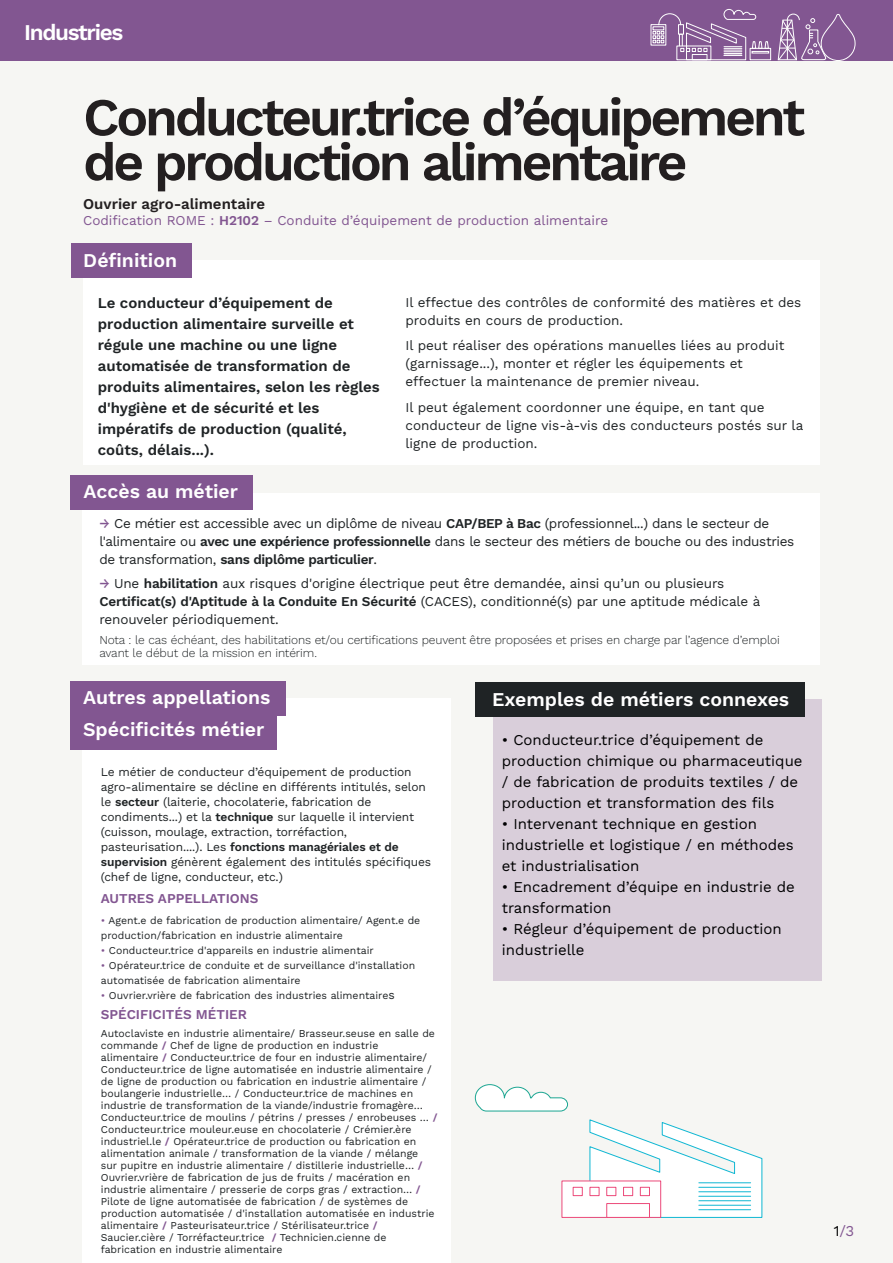
<style>
.page{position:relative;width:893px;height:1263px;background:#f6f6f3}
.page>*{position:absolute;margin:0;border:0;box-sizing:border-box;transform-origin:0 0}
.t1{font:600 53.25px/44.8px "Work Sans";letter-spacing:-.06em;color:#231f20}
.t2{font:600 22.5px "Work Sans";letter-spacing:-.06em;color:#fff}
.t3{font:600 19.5px/31.8px "Work Sans";color:#fff}
.t4{font:15px/21px "Work Sans";color:#000001}
.t5{font:600 15px/21px "Work Sans";color:#1f2325}
.t6{font:600 15px "Work Sans";color:#231f20}
.t7{font:15px "Work Sans";color:#825691}
.t8{font:13.5px/18px "Work Sans";letter-spacing:-.005em;color:#1f2325}
.t9{font:13.5px/18px "Work Sans";letter-spacing:-.025em;color:#1f2325}
.t10{font:13.5px "Work Sans";color:#825691}
.t11{font:600 13.5px "Work Sans";color:#825691}
.t12{font:12px/15px "Work Sans";letter-spacing:-.01em;color:#1f2325}
.t13{font:300 12px/13.5px "Work Sans";letter-spacing:-.01em;color:#1f2325}
.t14{font:10.5px/12px "Work Sans";color:#1f2325}
.s1{font-weight:600}
.s2{font-weight:500;color:#825691}
.s3{color:#825691}
.s4{font-size:12px}
.s5{font-weight:600;color:#825691}
.s6{color:#000001}
</style>
<div class="page">
<div style="left:493px;top:699px;width:328px;height:281px;background:#d9ceda"></div>
<div style="left:475px;top:682px;width:330px;height:34px;background:#1f2325"></div>
<svg style="left:589px;top:1119px;width:174px;height:99px"></svg>
<svg style="left:474px;top:1084px;width:94px;height:28px"></svg>
<hr style="left:699px;top:1182px;width:52px;height:1px;background:#0fb7d3">
<hr style="left:699px;top:1187px;width:52px;height:1px;background:#0fb7d3">
<hr style="left:699px;top:1191px;width:52px;height:1px;background:#0fb7d3">
<hr style="left:699px;top:1196px;width:52px;height:1px;background:#0fb7d3">
<hr style="left:699px;top:1200px;width:52px;height:1px;background:#0fb7d3">
<hr style="left:699px;top:1205px;width:52px;height:1px;background:#0fb7d3">
<hr style="left:699px;top:1209px;width:52px;height:1px;background:#0fb7d3">
<div style="left:561px;top:1180px;width:100px;height:38px;background:#fff;border:1px solid #ec4a7a"></div>
<div style="left:573px;top:1187px;width:10px;height:9px;background:#fff;border:1px solid #ec4a7a"></div>
<div style="left:589px;top:1187px;width:10px;height:9px;background:#fff;border:1px solid #ec4a7a"></div>
<div style="left:606px;top:1187px;width:10px;height:9px;background:#fff;border:1px solid #ec4a7a"></div>
<div style="left:623px;top:1187px;width:10px;height:9px;background:#fff;border:1px solid #ec4a7a"></div>
<div style="left:640px;top:1187px;width:10px;height:9px;background:#fff;border:1px solid #ec4a7a"></div>
<div style="left:606px;top:1203px;width:44px;height:15px;background:#fff;border:1px solid #ec4a7a"></div>
<div style="left:82px;top:493px;width:738px;height:171px;background:#fff"></div>
<div style="left:82px;top:699px;width:369px;height:564px;background:#fff"></div>
<div style="left:83px;top:261px;width:737px;height:204px;background:#fff"></div>
<div style="left:71px;top:244px;width:121px;height:34px;background:#825691"></div>
<div style="left:70px;top:476px;width:182px;height:34px;background:#825691"></div>
<div style="left:71px;top:682px;width:215px;height:34px;background:#825691"></div>
<div style="left:71px;top:715px;width:206px;height:34px;background:#825691"></div>
<div style="left:0;top:0;width:893px;height:61px;background:#825691"></div>
<div style="left:750px;top:48px;width:21px;height:12px;border:1px solid #fff"></div>
<svg style="left:777px;top:13px;width:79px;height:48px"></svg>
<svg style="left:653px;top:9px;width:116px;height:52px"></svg>
<div style="left:692px;top:54px;width:15px;height:6px;border:1px solid #fff"></div>
<h2 class="t2" style="left:24px;top:15px;width:101px">Industries</h2>
<h1 class="t1" style="left:83px;top:93px;width:724px">Conducteur.trice d’équipement de production alimentaire</h1>
<h3 class="t6" style="left:83px;top:192px;width:183px">Ouvrier agro-alimentaire</h3>
<p class="t10" style="left:83px;top:210px;width:526px">Codification ROME : <span class="s1">H2102</span> – Conduite d’équipement de production alimentaire</p>
<h3 class="t3" style="left:83px;top:244px;width:95px">Définition</h3>
<p class="t5" style="left:98px;top:291px;width:283px">Le conducteur d’équipement de production alimentaire surveille et régule une machine ou une ligne automatisée de transformation de produits alimentaires, selon les règles d'hygiène et de sécurité et les impératifs de production (qualité, coûts, délais...).</p>
<p class="t8" style="left:405px;top:292px;width:397px">Il effectue des contrôles de conformité des matières et des produits en cours de production.</p>
<p class="t8" style="left:405px;top:336px;width:380px">Il peut réaliser des opérations manuelles liées au produit (garnissage...), monter et régler les équipements et effectuer la maintenance de premier niveau.</p>
<p class="t8" style="left:405px;top:397px;width:399px">Il peut également coordonner une équipe, en tant que conducteur de ligne vis-à-vis des conducteurs postés sur la ligne de production.</p>
<h3 class="t3" style="left:84px;top:475px;width:156px">Accès au métier</h3>
<p class="t9" style="left:99px;top:514px;width:696px"><span class="s2">→</span> Ce métier est accessible avec un diplôme de niveau <span class="s1">CAP/BEP à Bac</span> (professionnel...) dans le secteur de l'alimentaire ou <span class="s1">avec une expérience professionnelle</span> dans le secteur des métiers de bouche ou des industries de transformation, <span class="s1">sans diplôme particulier</span>.</p>
<p class="t8" style="left:99px;top:574px;width:662px"><span class="s2">→</span> Une <span class="s1">habilitation</span> aux risques d'origine électrique peut être demandée, ainsi qu’un ou plusieurs<br><span class="s1">Certificat(s) d'Aptitude à la Conduite En Sécurité</span> (CACES), conditionné(s) par une aptitude médicale à renouveler périodiquement.</p>
<p class="t13" style="left:99px;top:632px;width:682px">Nota : le cas échéant, des habilitations et/ou certifications peuvent être proposées et prises en charge par l’agence d’emploi avant le début de la mission en intérim.</p>
<h3 class="t3" style="left:83px;top:681px;width:189px">Autres appellations<br>Spécificités métier</h3>
<p class="t12" style="left:101px;top:764px;width:332px">Le métier de conducteur d’équipement de production agro-alimentaire se décline en différents intitulés, selon le <span class="s1">secteur</span> (laiterie, chocolaterie, fabrication de condiments...) et la <span class="s1">technique</span> sur laquelle il intervient (cuisson, moulage, extraction, torréfaction, pasteurisation....). Les <span class="s1">fonctions managériales et de supervision</span> génèrent également des intitulés spécifiques (chef de ligne, conducteur, etc.)</p>
<p class="t11" style="left:101px;top:888px;width:159px">AUTRES APPELLATIONS</p>
<p class="t14" style="left:101px;top:913px;width:321px;line-height:15px"><span class="s3">•</span> Agent.e de fabrication de production alimentaire/ Agent.e de production/fabrication en industrie alimentaire</p>
<p class="t14" style="left:101px;top:944px;width:274px"><span class="s3">•</span> Conducteur.trice d'appareils en industrie alimentair</p>
<p class="t14" style="left:101px;top:958px;width:316px;line-height:15px"><span class="s3">•</span> Opérateur.trice de conduite et de surveillance d'installation automatisée de fabrication alimentaire</p>
<p class="t14" style="left:101px;top:989px;width:295px"><span class="s3">•</span> Ouvrier.vrière de fabrication des industries alimentaire<span class="s4">s</span></p>
<p class="t11" style="left:101px;top:1004px;width:148px">SPÉCIFICITÉS MÉTIER</p>
<p class="t14" style="left:101px;top:1027px;width:338px">Autoclaviste en industrie alimentaire/ Brasseur.seuse en salle de commande <span class="s5">/</span> Chef de ligne de production en industrie alimentaire <span class="s5">/</span> Conducteur.trice de four en industrie alimentaire/ Conducteur.trice de ligne automatisée en industrie alimentaire / de ligne de production ou fabrication en industrie alimentaire / boulangerie industrielle… / Conducteur.trice de machines en industrie de transformation de la viande/industrie fromagère… Conducteur.trice de moulins / pétrins / presses / enrobeuses … <span class="s5">/ </span>Conducteur.trice mouleur.euse en chocolaterie / Crémier.ère industriel.le <span class="s5">/</span> Opérateur.trice de production ou fabrication en alimentation animale / transformation de la viande / mélange<br>sur pupitre en industrie alimentaire / distillerie industrielle… <span class="s5">/ </span>Ouvrier.vrière de fabrication de jus de fruits / macération en industrie alimentaire / presserie de corps gras / extraction… <span class="s5">/ </span>Pilote de ligne automatisée de fabrication / de systèmes de production automatisée / d'installation automatisée en industrie alimentaire <span class="s5">/</span> Pasteurisateur.trice / Stérilisateur.trice <span class="s5">/ </span>Saucier.cière / Torréfacteur.trice <span class="s5">/</span> Technicien.cienne de fabrication en industrie alimentaire</p>
<h3 class="t3" style="left:492px;top:682px;width:299px">Exemples de métiers connexes</h3>
<h3 class="t4" style="left:502px;top:729px;width:302px">• Conducteur.trice d’équipement de production chimique ou pharmaceutique / de fabrication de produits textiles / de production et transformation des fils</h3>
<h3 class="t4" style="left:502px;top:813px;width:293px">• Intervenant technique en gestion industrielle et logistique / en méthodes et industrialisation</h3>
<h3 class="t4" style="left:502px;top:876px;width:295px">• Encadrement d’équipe en industrie de transformation</h3>
<h3 class="t4" style="left:502px;top:918px;width:281px">• Régleur d’équipement de production industrielle</h3>
<h3 class="t7" style="left:834px;top:1220px;width:22px"><span class="s6">1</span>/3</h3>
</div>
